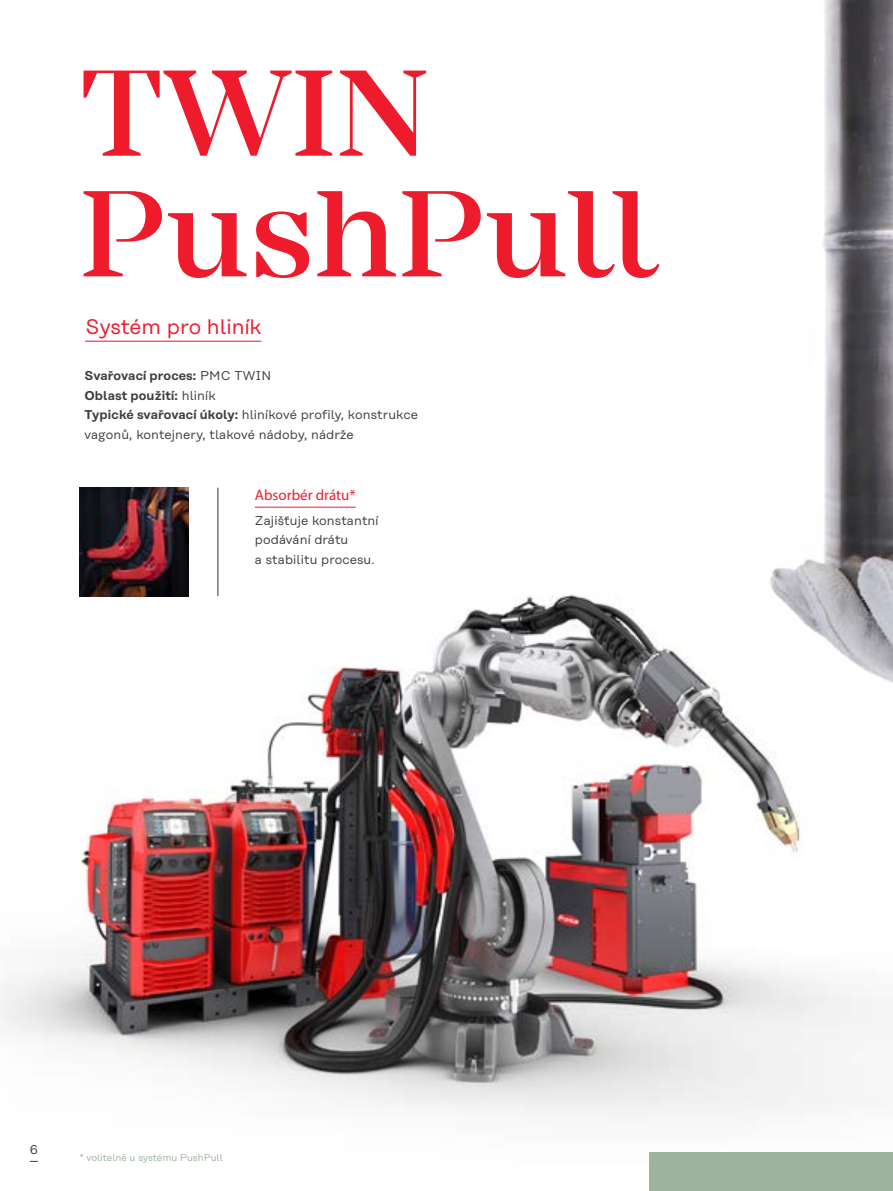
<style>
.page{position:relative;width:893px;height:1191px;background:#fff}
.page>*{position:absolute;margin:0;border:0;box-sizing:border-box;transform-origin:0 0}
.t1{font:500 127.05px/120.6px "Mirador";color:#ee1b2d}
.t2{font:21px "Rational Text";color:#ee1b2d}
.t3{font:15px "Myriad Pro";color:#ee1b2d}
.t4{font:12.75px/19.5px "Rational Text";letter-spacing:.01em;color:#3e3e3f}
.t5{font:9.75px "Rational Text";color:#9fb39e}
.s1{font-weight:600}
</style>
<div class="page">
<img style="left:0;top:547px;width:875px;height:623px">
<img style="left:621px;top:0;width:272px;height:876px">
<img style="left:80px;top:488px;width:108px;height:108px">
<hr style="left:218px;top:487px;width:1px;height:109px;background:#1f3643">
<div style="left:650px;top:1152px;width:243px;height:39px;background:#9fb39e"></div>
<hr style="left:255px;top:507px;width:101px;height:1px;background:#ee1b2d">
<hr style="left:85px;top:341px;width:176px;height:1px;background:#ee1b2d">
<h1 class="t1" style="left:80px;top:54px;width:579px">TWIN<br>PushPull</h1>
<h2 class="t2" style="left:85px;top:314px;width:178px">Systém pro hliník</h2>
<p class="t4" style="left:84px;top:366px;width:335px"><span class="s1">Svařovací proces:</span> PMC TWIN<br><span class="s1">Oblast použití:</span> hliník<br><span class="s1">Typické svařovací úkoly:</span> hliníkové profily, konstrukce vagonů, kontejnery, tlakové nádoby, nádrže</p>
<p class="t3" style="left:255px;top:485px;width:102px">Absorbér drátu*</p>
<p class="t4" style="left:255px;top:510px;width:125px">Zajišťuje konstantní podávání drátu<br>a stabilitu procesu.</p>
<p class="t4" style="left:30px;top:1139px;width:10px">6</p>
<p class="t5" style="left:80px;top:1152px;width:145px">* volitelně u systému PushPull</p>
</div>
